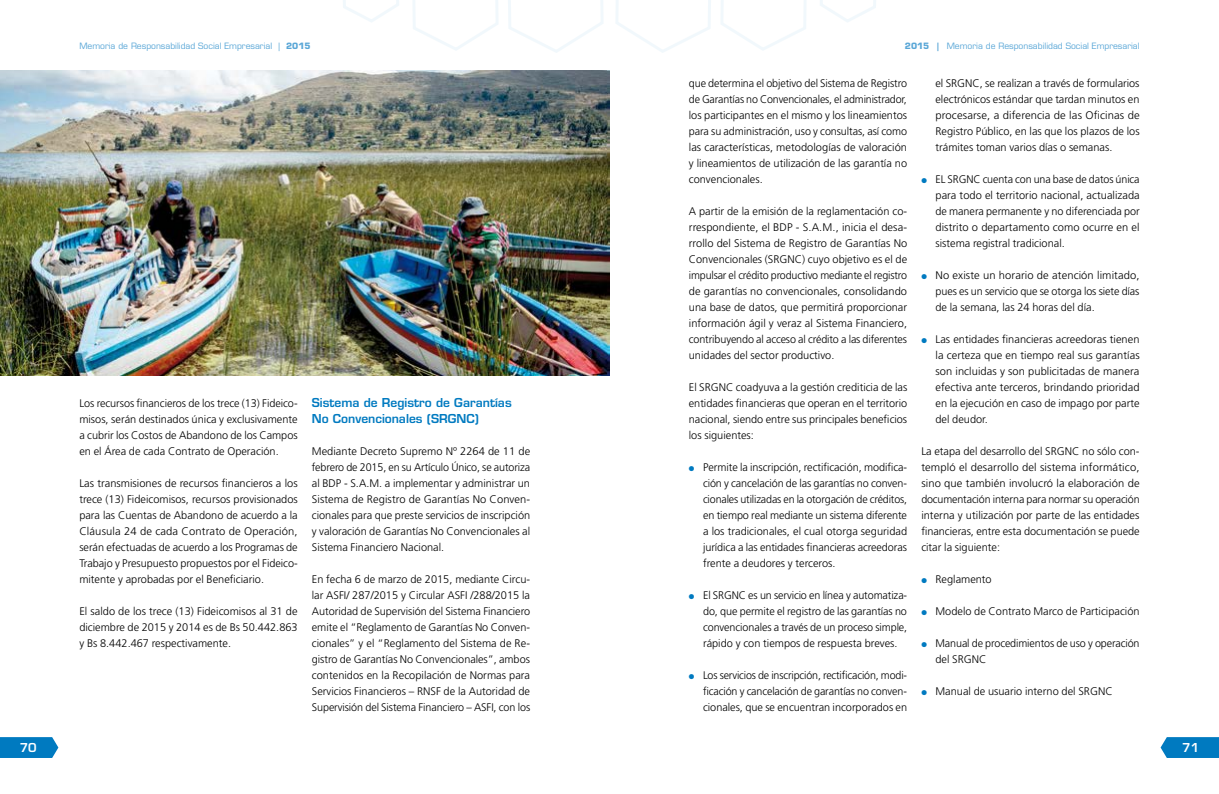
<style>
.page{position:relative;width:1219px;height:794px;background:#fff}
.page>*{position:absolute;margin:0;border:0;box-sizing:border-box;transform-origin:0 0}
.t1{font:600 12px/16px "Eurostile LT Std";color:#007ac0}
.t2{font:600 12px "Eurostile LT Std";color:#fff}
.t3{font:300 11px/16px "Frutiger LT Std";color:#000;text-align:justify}
.t4{font:8.5px "Eurostile LT Std";color:#5aa7d7}
.s1{font-weight:700}
.s2{color:#007ac0}
</style>
<div class="page">
<svg style="left:0;top:737px;width:58px;height:21px"></svg>
<svg style="left:1161px;top:737px;width:58px;height:21px"></svg>
<svg style="left:820px;top:0;width:56px;height:22px"></svg>
<svg style="left:616px;top:0;width:190px;height:53px"></svg>
<svg style="left:343px;top:0;width:56px;height:22px"></svg>
<svg style="left:413px;top:0;width:190px;height:53px"></svg>
<img style="left:0;top:71px;width:609px;height:304px">
<p class="t4" style="left:79px;top:41px;width:233px">Memoria de Responsabilidad Social Empresarial | <span class="s1">2015</span></p>
<p class="t4" style="left:905px;top:41px;width:236px"><span class="s1">2015 |</span> Memoria de Responsabilidad Social Empresarial</p>
<p class="t3" style="left:689px;top:75px;width:220px">que determina el objetivo del Sistema de Registro de Garantías no Convencionales, el administrador, los participantes en el mismo y los lineamientos para su administración, uso y consultas, así como las características, metodologías de valoración y lineamientos de utilización de las garantía no convencionales.</p>
<p class="t3" style="left:689px;top:203px;width:220px">A partir de la emisión de la reglamentación co&shy;rrespondiente, el BDP - S.A.M., inicia el desa&shy;rrollo del Sistema de Registro de Garantías No Convencionales (SRGNC) cuyo objetivo es el de impulsar el crédito productivo mediante el registro de garantías no convencionales, consolidando una base de datos, que permitirá proporcionar información ágil y veraz al Sistema Financiero, contribuyendo al acceso al crédito a las diferentes unidades del sector productivo.</p>
<p class="t3" style="left:689px;top:379px;width:220px">El SRGNC coadyuva a la gestión crediticia de las entidades financieras que operan en el territorio nacional, siendo entre sus principales beneficios los siguientes:</p>
<p class="t3" style="left:703px;top:459px;width:206px;text-indent:-14px"><span class="s2">●</span> Permite la inscripción, rectificación, modifica&shy;ción y cancelación de las garantías no conven&shy;cionales utilizadas en la otorgación de créditos, en tiempo real mediante un sistema diferente a los tradicionales, el cual otorga seguridad jurídica a las entidades financieras acreedoras frente a deudores y terceros.</p>
<p class="t3" style="left:703px;top:587px;width:206px;text-indent:-14px"><span class="s2">●</span> El SRGNC es un servicio en línea y automatiza&shy;do, que permite el registro de las garantías no convencionales a través de un proceso simple, rápido y con tiempos de respuesta breves.</p>
<p class="t3" style="left:703px;top:667px;width:206px;text-indent:-14px"><span class="s2">●</span> Los servicios de inscripción, rectificación, modi&shy;ficación y cancelación de garantías no conven&shy;cionales, que se encuentran incorporados en</p>
<p class="t3" style="left:935px;top:75px;width:206px">el SRGNC, se realizan a través de formularios electrónicos estándar que tardan minutos en procesarse, a diferencia de las Oficinas de Registro Público, en las que los plazos de los trámites toman varios días o semanas.</p>
<p class="t3" style="left:935px;top:171px;width:206px;text-indent:-14px"><span class="s2">●</span> EL SRGNC cuenta con una base de datos única para todo el territorio nacional, actualizada de manera permanente y no diferenciada por distrito o departamento como ocurre en el sistema registral tradicional.</p>
<p class="t3" style="left:935px;top:267px;width:206px;text-indent:-14px"><span class="s2">●</span> No existe un horario de atención limitado, pues es un servicio que se otorga los siete días de la semana, las 24 horas del día.</p>
<p class="t3" style="left:935px;top:331px;width:206px;text-indent:-14px"><span class="s2">●</span> Las entidades financieras acreedoras tienen la certeza que en tiempo real sus garantías son incluidas y son publicitadas de manera efectiva ante terceros, brindando prioridad en la ejecución en caso de impago por parte del deudor.</p>
<p class="t3" style="left:921px;top:443px;width:220px">La etapa del desarrollo del SRGNC no sólo con&shy;templó el desarrollo del sistema informático, sino que también involucró la elaboración de documentación interna para normar su operación interna y utilización por parte de las entidades financieras, entre esta documentación se puede citar la siguiente:</p>
<p class="t3" style="left:921px;top:571px;width:72px"><span class="s2">●</span> Reglamento</p>
<p class="t3" style="left:921px;top:603px;width:220px"><span class="s2">●</span> Modelo de Contrato Marco de Participación</p>
<p class="t3" style="left:935px;top:635px;width:206px;text-indent:-14px"><span class="s2">●</span> Manual de procedimientos de uso y operación del SRGNC</p>
<p class="t3" style="left:921px;top:683px;width:193px"><span class="s2">●</span> Manual de usuario interno del SRGNC</p>
<p class="t1" style="left:312px;top:394px;width:201px">Sistema de Registro de Garantías<br>No Convencionales (SRGNC)</p>
<p class="t3" style="left:312px;top:443px;width:220px">Mediante Decreto Supremo Nº 2264 de 11 de febrero de 2015, en su Artículo Único, se autoriza al BDP - S.A.M. a implementar y administrar un Sistema de Registro de Garantías No Conven&shy;cionales para que preste servicios de inscripción y valoración de Garantías No Convencionales al Sistema Financiero Nacional.</p>
<p class="t3" style="left:312px;top:571px;width:220px">En fecha 6 de marzo de 2015, mediante Circu&shy;lar ASFI/ 287/2015 y Circular ASFI /288/2015 la Autoridad de Supervisión del Sistema Financiero emite el “Reglamento de Garantías No Conven&shy;cionales” y el “Reglamento del Sistema de Re&shy;gistro de Garantías No Convencionales”, ambos contenidos en la Recopilación de Normas para Servicios Financieros – RNSF de la Autoridad de Supervisión del Sistema Financiero – ASFI, con los</p>
<p class="t3" style="left:79px;top:395px;width:220px">Los recursos financieros de los trece (13) Fideico&shy;misos, serán destinados única y exclusivamente a cubrir los Costos de Abandono de los Campos en el Área de cada Contrato de Operación.</p>
<p class="t3" style="left:79px;top:475px;width:220px">Las transmisiones de recursos financieros a los trece (13) Fideicomisos, recursos provisionados para las Cuentas de Abandono de acuerdo a la Cláusula 24 de cada Contrato de Operación, serán efectuadas de acuerdo a los Programas de Trabajo y Presupuesto propuestos por el Fideico&shy;mitente y aprobadas por el Beneficiario.</p>
<p class="t3" style="left:79px;top:603px;width:220px">El saldo de los trece (13) Fideicomisos al 31 de diciembre de 2015 y 2014 es de Bs 50.442.863 y Bs 8.442.467 respectivamente.</p>
<p class="t2" style="left:20px;top:740px;width:18px">70</p>
<p class="t2" style="left:1182px;top:740px;width:18px">71</p>
</div>
